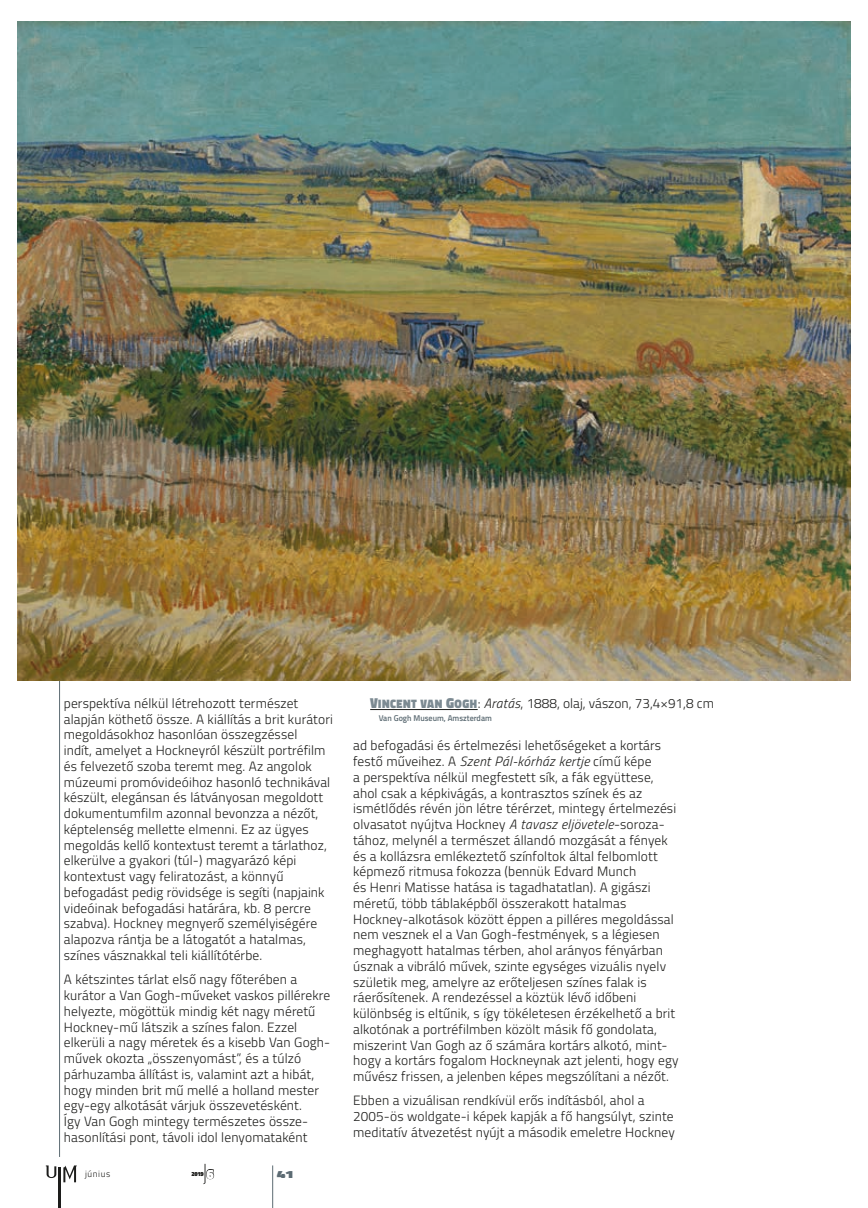
<style>
.page{position:relative;width:868px;height:1208px;background:#fff}
.page>*{position:absolute;margin:0;border:0;box-sizing:border-box;transform-origin:0 0}
.t1{font:300 13.5px/15.8px "Titillium";letter-spacing:.01em;color:#1d1d1b}
.t2{font:900 13.5px "Titillium";color:#fff}
.t3{font:900 10.5px "Titillium";color:#5c6b73;scale:1.5 1}
.t4{font:300 9px "Titillium";letter-spacing:.065em;color:#1d1d1b}
.t5{font:600 8.4px "Titillium";color:#5c6b73;scale:.96 1}
.t6{font:900 6px "Titillium";color:#1d1d1b}
.s1{font-family:"Titillium Black SC850";font-weight:400;font-size:14.55px;color:#7c8a92}
.s2{font-family:"Titillium Black SC850";font-weight:400;font-size:12.45px;color:#7c8a92}
.s3{font-style:italic}
</style>
<div class="page">
<hr style="left:59px;top:306px;width:1px;height:851px;background:#5c6b73">
<svg style="left:46px;top:1165px;width:10px;height:13px"></svg>
<hr style="left:59px;top:1167px;width:2px;height:41px;background:#1d1d1b">
<svg style="left:63px;top:1165px;width:14px;height:17px"></svg>
<hr style="left:272px;top:1165px;width:1px;height:43px;background:#5c6b73">
<svg style="left:203px;top:1163px;width:11px;height:22px"></svg>
<img style="left:17px;top:21px;width:833px;height:659px">
<hr style="left:370px;top:709px;width:107px;height:1px;background:#1d1d1b">
<p class="t1" style="left:64px;top:694px;width:270px">perspektíva nélkül létrehozott természet alapján köthető össze. A kiállítás a brit kurátori megoldásokhoz hasonlóan összegzéssel<br>indít, amelyet a Hockneyról készült portréfilm és felvezető szoba teremt meg. Az angolok múzeumi promóvideóihoz hasonló technikával készült, elegánsan és látványosan megoldott dokumentumfilm azonnal bevonzza a nézőt, képtelenség mellette elmenni. Ez az ügyes megoldás kellő kontextust teremt a tárlathoz, elkerülve a gyakori (túl-) magyarázó képi kontextust vagy feliratozást, a könnyű befogadást pedig rövidsége is segíti (napjaink videóinak befogadási határára, kb. 8 percre szabva). Hockney megnyerő személyiségére alapozva rántja be a látogatót a hatalmas, színes vásznakkal teli kiállítótérbe.</p>
<p class="t1" style="left:64px;top:971px;width:268px">A kétszintes tárlat első nagy főterében a kurátor a Van Gogh-műveket vaskos pillérekre helyezte, mögöttük mindig két nagy méretű Hockney-mű látszik a színes falon. Ezzel elkerüli a nagy méretek és a kisebb Van Gogh&shy;művek okozta „összenyomást”, és a túlzó párhuzamba állítást is, valamint azt a hibát, hogy minden brit mű mellé a holland mester egy-egy alkotását várjuk összevetésként.<br>Így Van Gogh mintegy természetes össze&shy;hasonlítási pont, távoli idol lenyomataként</p>
<p class="t4" style="left:85px;top:1167px;width:27px">június</p>
<p class="t6" style="left:192px;top:1169px;width:14px">2019</p>
<p class="t2" style="left:206px;top:1164px;width:9px">6</p>
<p class="t3" style="left:277px;top:1166px;width:13px">41</p>
<p class="t1" style="left:370px;top:694px;width:345px"><span class="s1">V</span><span class="s2">INCENT VAN</span> <span class="s1">G</span><span class="s2">OGH</span>: <span class="s3">Aratás</span>, 1888, olaj, vászon, 73,4×91,8 cm</p>
<p class="t5" style="left:378px;top:712px;width:119px">Van Gogh Museum, Amszterdam</p>
<p class="t1" style="left:353px;top:737px;width:327px">ad befogadási és értelmezési lehetőségeket a kortárs festő műveihez. A <span class="s3">Szent Pál-kórház kertje</span> című képe<br>a perspektíva nélkül megfestett sík, a fák együttese, ahol csak a képkivágás, a kontrasztos színek és az ismétlődés révén jön létre térérzet, mintegy értelmezési olvasatot nyújtva Hockney <span class="s3">A tavasz eljövetele</span>-soroza&shy;tához, melynél a természet állandó mozgását a fények és a kollázsra emlékeztető színfoltok által felbomlott képmező ritmusa fokozza (bennük Edvard Munch<br>és Henri Matisse hatása is tagadhatatlan). A gigászi méretű, több táblaképből összerakott hatalmas Hockney-alkotások között éppen a pilléres megoldással nem vesznek el a Van Gogh-festmények, s a légiesen meghagyott hatalmas térben, ahol arányos fényárban úsznak a vibráló művek, szinte egységes vizuális nyelv születik meg, amelyre az erőteljesen színes falak is ráerősítenek. A rendezéssel a köztük lévő időbeni különbség is eltűnik, s így tökéletesen érzékelhető a brit alkotónak a portréfilmben közölt másik fő gondolata, miszerint Van Gogh az ő számára kortárs alkotó, mint&shy;hogy a kortárs fogalom Hockneynak azt jelenti, hogy egy művész frissen, a jelenben képes megszólítani a nézőt.</p>
<p class="t1" style="left:353px;top:1092px;width:323px">Ebben a vizuálisan rendkívül erős indításból, ahol a<br>2005-ös woldgate-i képek kapják a fő hangsúlyt, szinte meditatív átvezetést nyújt a második emeletre Hockney</p>
</div>
